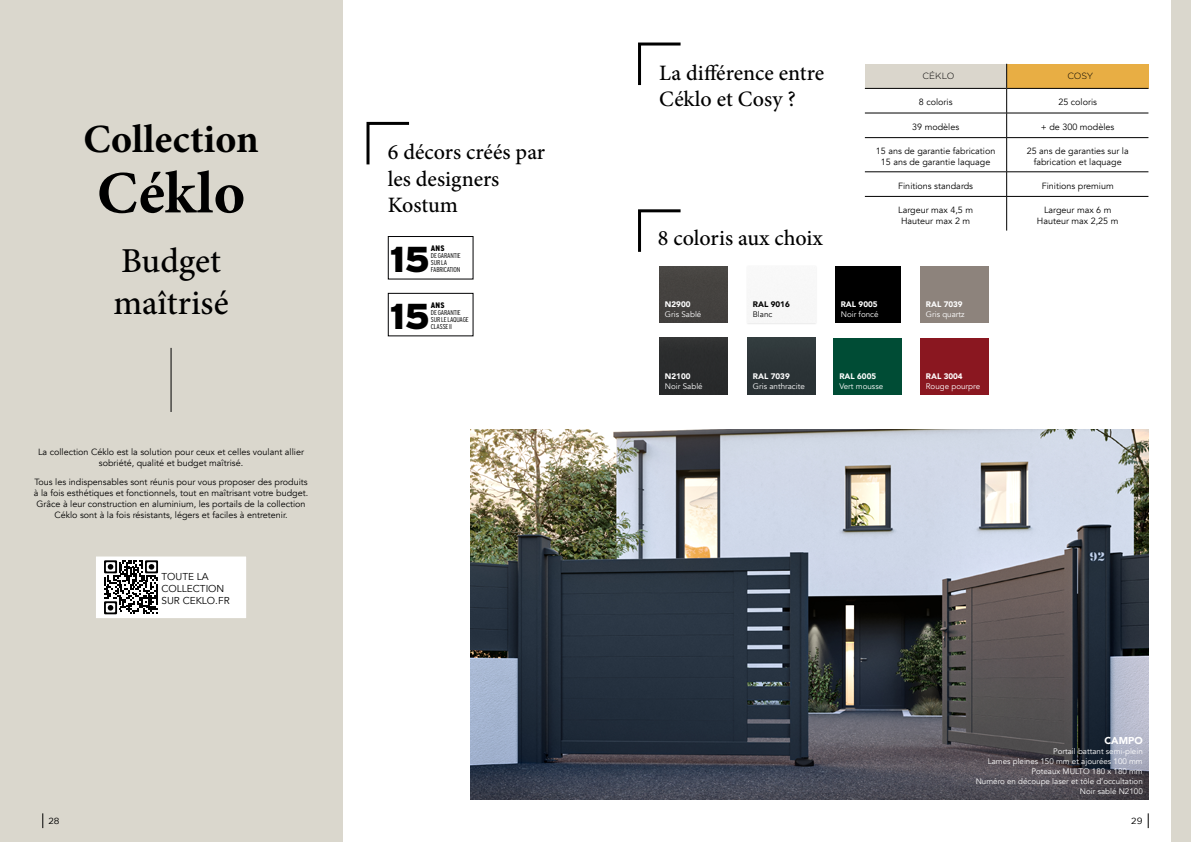
<style>
.page{position:relative;width:1191px;height:842px;background:#fff}
.page>*{position:absolute;margin:0;border:0;box-sizing:border-box;transform-origin:0 0}
.t1{font:700 60px "Minion Pro";letter-spacing:.015em;color:#000}
.t2{font:700 40px "Minion Pro";letter-spacing:.005em;color:#000}
.t3{font:900 36px "Interstate";color:#000}
.t4{font:500 35px/42px "Minion Pro";color:#000}
.t5{font:500 22px/26.4px "Minion Pro";color:#000}
.t6{font:10px/12px "Avenir";color:#000}
.t7{font:900 10px "Avenir";color:#fff}
.t8{font:9px/11px "Avenir";color:#000;text-align:center}
.t9{font:300 9px "Gotham";letter-spacing:-.005em;color:#000}
.t10{font:9px "Gotham";color:#000}
.t11{font:8px/10px "Avenir";color:#fff;text-align:right}
.t12{font:900 8px "Avenir";color:#fff}
.t13{font:900 8px "Avenir";color:#000}
.t14{font:900 8px "Interstate Condensed";letter-spacing:.01em;color:#000}
.t15{font:8px "Avenir";color:#000}
.t16{font:300 7px/7px "Interstate Condensed";letter-spacing:-.03em;color:#000}
</style>
<div class="page">
<div style="left:0;top:0;width:342px;height:842px;background:#dad7cd"></div>
<hr style="left:170px;top:348px;width:2px;height:64px;background:#000">
<div style="left:92px;top:552px;width:158px;height:70px;background:#fff;border:4px solid #dad7cd"></div>
<svg style="left:104px;top:560px;width:54px;height:54px"></svg>
<div style="left:388px;top:293px;width:85px;height:43px;background:#fff;border:1px solid #020203"></div>
<div style="left:388px;top:236px;width:85px;height:44px;background:#fff;border:1px solid #020203"></div>
<svg style="left:366px;top:121px;width:44px;height:44px"></svg>
<svg style="left:638px;top:42px;width:43px;height:44px"></svg>
<img style="left:470px;top:429px;width:678px;height:370px">
<div style="left:865px;top:64px;width:141px;height:24px;background:#dad6cc"></div>
<div style="left:1006px;top:64px;width:142px;height:24px;background:#e8ae44"></div>
<svg style="left:865px;top:89px;width:283px;height:142px"></svg>
<hr style="left:865px;top:113px;width:141px;height:1px;background:#000">
<hr style="left:1006px;top:113px;width:142px;height:1px;background:#000">
<svg style="left:1006px;top:64px;width:1px;height:73px"></svg>
<hr style="left:865px;top:137px;width:141px;height:1px;background:#000">
<hr style="left:1006px;top:137px;width:142px;height:1px;background:#000">
<hr style="left:1006px;top:138px;width:1px;height:34px;background:#000">
<hr style="left:865px;top:172px;width:141px;height:1px;background:#000">
<hr style="left:1006px;top:172px;width:142px;height:1px;background:#000">
<svg style="left:1006px;top:172px;width:1px;height:24px"></svg>
<hr style="left:865px;top:196px;width:141px;height:1px;background:#000">
<hr style="left:1006px;top:196px;width:142px;height:1px;background:#000">
<hr style="left:1006px;top:197px;width:1px;height:34px;background:#000">
<hr style="left:865px;top:88px;width:141px;height:1px;background:#000">
<hr style="left:1006px;top:88px;width:142px;height:1px;background:#000">
<svg style="left:638px;top:209px;width:43px;height:43px"></svg>
<div style="left:746px;top:266px;width:71px;height:59px;background:#f7f7f7"></div>
<div style="left:659px;top:266px;width:68px;height:57px;background:#454240"></div>
<div style="left:659px;top:338px;width:68px;height:56px;background:#2a2c2c"></div>
<div style="left:835px;top:266px;width:65px;height:57px;background:#000"></div>
<div style="left:920px;top:266px;width:68px;height:57px;background:#8d837c"></div>
<div style="left:747px;top:338px;width:68px;height:56px;background:#2c3437"></div>
<div style="left:920px;top:338px;width:68px;height:56px;background:#8a1720"></div>
<div style="left:833px;top:338px;width:68px;height:56px;background:#004c35"></div>
<div style="left:1171px;top:0;width:20px;height:842px;background:#dad7cd"></div>
<svg style="left:1148px;top:813px;width:1px;height:15px"></svg>
<svg style="left:43px;top:813px;width:1px;height:15px"></svg>
<h2 class="t2" style="left:83px;top:111px;width:177px">Collection</h2>
<h1 class="t1" style="left:97px;top:151px;width:150px">Céklo</h1>
<h3 class="t4" style="left:113px;top:240px;width:117px">Budget maîtrisé</h3>
<p class="t8" style="left:38px;top:446px;width:267px">La collection Céklo est la solution pour ceux et celles voulant allier sobriété, qualité et budget maîtrisé.</p>
<p class="t8" style="left:34px;top:477px;width:276px">Tous les indispensables sont réunis pour vous proposer des produits à la fois esthétiques et fonctionnels, tout en maîtrisant votre budget.<br>Grâce à leur construction en aluminium, les portails de la collection Céklo sont à la fois résistants, légers et faciles à entretenir.</p>
<p class="t6" style="left:162px;top:571px;width:70px">TOUTE LA<br>COLLECTION<br>SUR CEKLO.FR</p>
<h3 class="t5" style="left:388px;top:139px;width:159px">6 décors créés par les designers<br>Kostum</h3>
<p class="t14" style="left:431px;top:244px;width:15px">ANS</p>
<p class="t16" style="left:431px;top:252px;width:31px">DE GARANTIE<br>SUR LA</p>
<h3 class="t3" style="left:390px;top:238px;width:42px">15</h3>
<p class="t16" style="left:431px;top:266px;width:31px">FABRICATION</p>
<p class="t14" style="left:431px;top:301px;width:15px">ANS</p>
<p class="t16" style="left:431px;top:309px;width:39px">DE GARANTIE<br>SUR LE LAQUAGE</p>
<h3 class="t3" style="left:390px;top:296px;width:42px">15</h3>
<p class="t16" style="left:431px;top:323px;width:23px">CLASSE II</p>
<h3 class="t5" style="left:659px;top:60px;width:166px">La différence entre<br>Céklo et Cosy ?</h3>
<p class="t9" style="left:922px;top:71px;width:33px">CÉKLO</p>
<p class="t9" style="left:1067px;top:71px;width:28px">COSY</p>
<p class="t8" style="left:918px;top:97px;width:35px">8 coloris</p>
<p class="t8" style="left:1058px;top:97px;width:40px">25 coloris</p>
<p class="t8" style="left:912px;top:121px;width:49px">39 modèles</p>
<p class="t8" style="left:1041px;top:121px;width:75px">+ de 300 modèles</p>
<p class="t8" style="left:876px;top:145px;width:121px">15 ans de garantie fabrication<br>15 ans de garantie laquage</p>
<p class="t8" style="left:1026px;top:145px;width:104px">25 ans de garanties sur la fabrication et laquage</p>
<p class="t8" style="left:898px;top:180px;width:76px">Finitions standards</p>
<p class="t8" style="left:1041px;top:180px;width:73px">Finitions premium</p>
<p class="t8" style="left:898px;top:204px;width:76px">Largeur max 4,5 m<br>Hauteur max 2 m</p>
<p class="t8" style="left:1037px;top:204px;width:83px">Largeur max 6 m<br>Hauteur max 2,25 m</p>
<h3 class="t5" style="left:658px;top:225px;width:167px">8 coloris aux choix</h3>
<p class="t12" style="left:665px;top:298px;width:27px">N2900</p>
<p class="t11" style="left:665px;top:309px;width:38px">Gris Sablé</p>
<p class="t13" style="left:753px;top:298px;width:38px">RAL 9016</p>
<p class="t15" style="left:753px;top:309px;width:21px">Blanc</p>
<p class="t12" style="left:840px;top:298px;width:38px">RAL 9005</p>
<p class="t11" style="left:840px;top:309px;width:39px">Noir foncé</p>
<p class="t12" style="left:926px;top:298px;width:38px">RAL 7039</p>
<p class="t11" style="left:926px;top:309px;width:40px">Gris quartz</p>
<p class="t12" style="left:665px;top:369px;width:27px">N2100</p>
<p class="t11" style="left:665px;top:381px;width:39px">Noir Sablé</p>
<p class="t12" style="left:753px;top:369px;width:38px">RAL 7039</p>
<p class="t11" style="left:753px;top:381px;width:54px">Gris anthracite</p>
<p class="t12" style="left:839px;top:369px;width:38px">RAL 6005</p>
<p class="t11" style="left:839px;top:381px;width:45px">Vert mousse</p>
<p class="t12" style="left:926px;top:369px;width:38px">RAL 3004</p>
<p class="t11" style="left:926px;top:381px;width:56px">Rouge pourpre</p>
<p class="t7" style="left:1104px;top:732px;width:40px">CAMPO</p>
<p class="t11" style="left:975px;top:746px;width:168px">Portail battant semi-plein<br>Lames pleines 150 mm et ajourées 100 mm<br>Poteaux MULTO 180 x 180 mm<br>Numéro en découpe laser et tôle d’occultation<br>Noir sablé N2100</p>
<p class="t10" style="left:48px;top:816px;width:13px">28</p>
<p class="t10" style="left:1131px;top:816px;width:13px">29</p>
</div>
